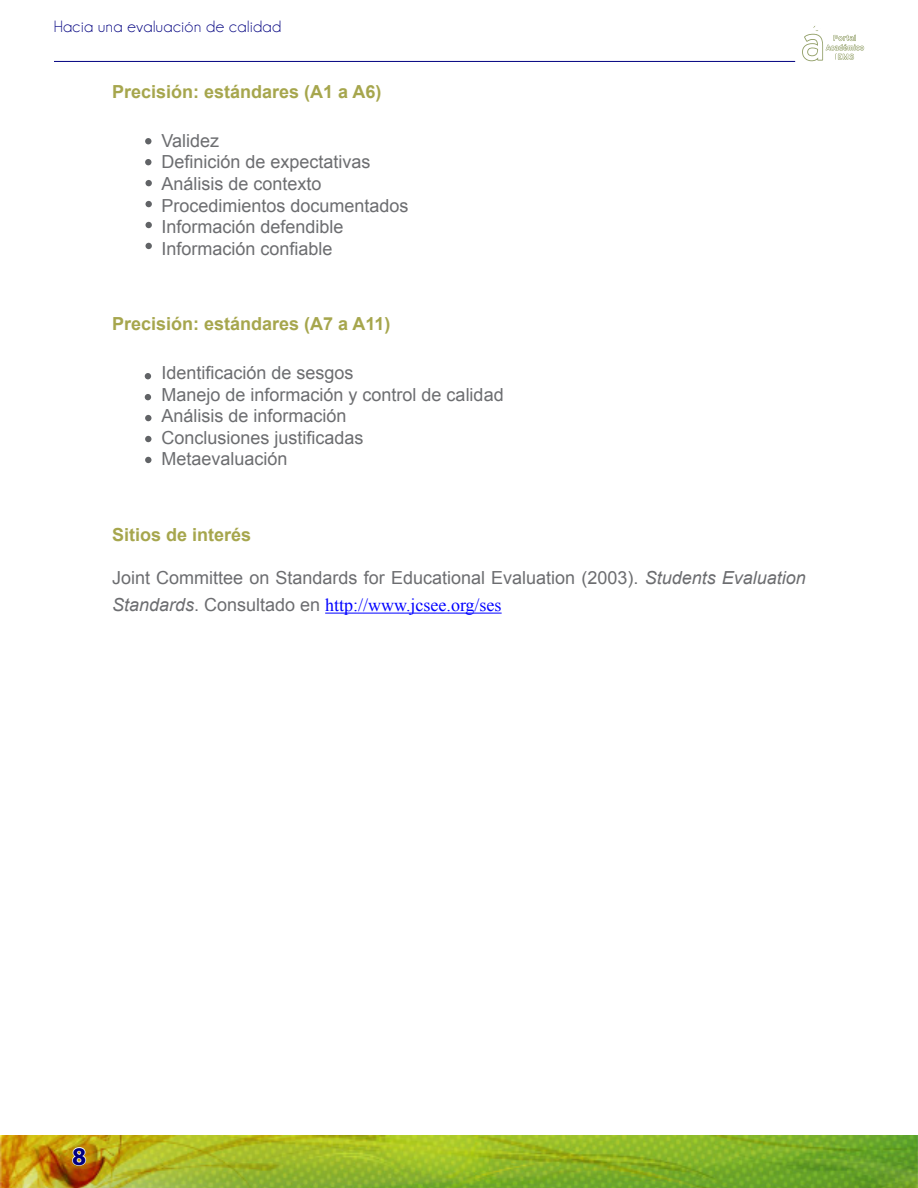
<style>
.page{position:relative;width:918px;height:1188px;background:#fff}
.page>*{position:absolute;margin:0;border:0;box-sizing:border-box;transform-origin:0 0}
.t1{font:700 25.5px "Myriad Pro";color:#000080}
.t2{font:18px/27px "Arial";color:#6c6d70}
.t3{font:700 18px "Arial";color:#a6a64d}
.t4{font:16.5px "Champagne&Limousines";letter-spacing:.03em;color:#000080}
.s1{font-style:italic}
.s2{font-family:"Times New Roman";color:#00f}
</style>
<div class="page">
<img style="left:1px;top:1135px;width:917px;height:53px">
<svg style="left:71px;top:1146px;width:16px;height:21px"></svg>
<svg style="left:802px;top:26px;width:62px;height:35px"></svg>
<hr style="left:54px;top:61px;width:741px;height:1px;background:#000080">
<hr style="left:325px;top:613px;width:177px;height:1px;background:#00f">
<div style="left:145px;top:138px;width:7px;height:6px;background:#616366;border-radius:50%"></div>
<svg style="left:145px;top:373px;width:6px;height:6px"></svg>
<div style="left:145px;top:159px;width:7px;height:6px;background:#616366;border-radius:50%"></div>
<svg style="left:145px;top:394px;width:6px;height:6px"></svg>
<div style="left:145px;top:180px;width:7px;height:6px;background:#616366;border-radius:50%"></div>
<div style="left:145px;top:415px;width:7px;height:6px;background:#616366;border-radius:50%"></div>
<div style="left:145px;top:201px;width:7px;height:6px;background:#616366;border-radius:50%"></div>
<div style="left:145px;top:436px;width:7px;height:6px;background:#616366;border-radius:50%"></div>
<div style="left:145px;top:222px;width:7px;height:6px;background:#616366;border-radius:50%"></div>
<div style="left:145px;top:457px;width:7px;height:6px;background:#616366;border-radius:50%"></div>
<div style="left:145px;top:243px;width:7px;height:6px;background:#616366;border-radius:50%"></div>
<p class="t4" style="left:54px;top:17px;width:229px">Hacia una evaluación de calidad</p>
<p class="t3" style="left:112px;top:80px;width:271px">Precisión: estándares (A1 a A6)</p>
<p class="t2" style="left:162px;top:127px;width:59px">Validez</p>
<p class="t2" style="left:162px;top:149px;width:211px">Definición de expectativas</p>
<p class="t2" style="left:162px;top:170px;width:162px">Análisis de contexto</p>
<p class="t2" style="left:162px;top:192px;width:249px">Procedimientos documentados</p>
<p class="t2" style="left:162px;top:214px;width:184px">Información defendible</p>
<p class="t2" style="left:162px;top:235px;width:173px">Información confiable</p>
<p class="t3" style="left:112px;top:312px;width:280px">Precisión: estándares (A7 a A11)</p>
<p class="t2" style="left:162px;top:359px;width:194px">Identificación de sesgos</p>
<p class="t2" style="left:162px;top:381px;width:344px">Manejo de información y control de calidad</p>
<p class="t2" style="left:162px;top:403px;width:187px">Análisis de información</p>
<p class="t2" style="left:162px;top:424px;width:204px">Conclusiones justificadas</p>
<p class="t2" style="left:162px;top:446px;width:128px">Metaevaluación</p>
<p class="t3" style="left:112px;top:523px;width:141px">Sitios de interés</p>
<p class="t2" style="left:112px;top:565px;width:695px">Joint Committee on Standards for Educational Evaluation (2003). <span class="s1">Students Evaluation<br>Standards</span>. Consultado en <span class="s2">http://www.jcsee.org/ses</span></p>
<h1 class="t1" style="left:72px;top:1140px;width:16px">8</h1>
</div>
